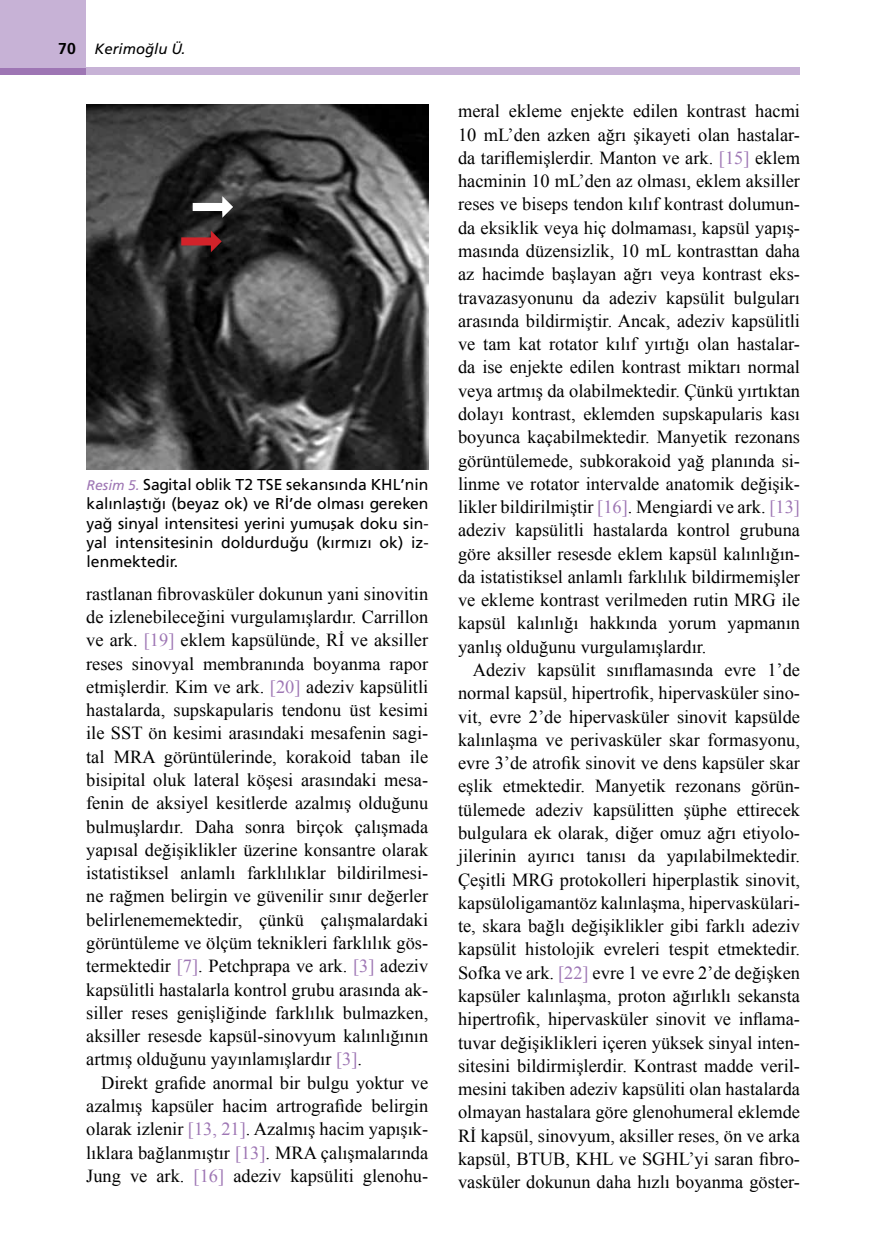
<style>
.page{position:relative;width:879px;height:1260px;background:#fff}
.page>*{position:absolute;margin:0;border:0;box-sizing:border-box;transform-origin:0 0}
.t1{font:18.38px/23.3px "Times New Roman";color:#000;text-align:justify}
.t2{font:15.75px/19.2px "Frutiger Normal Tr";color:#000;text-align:justify}
.t3{font:14.88px "Frutiger Italic Tr";color:#000}
.s1{font-family:"Frutiger Bold Tr";font-size:15.75px}
.s2{font-family:"Frutiger Italic Tr";font-size:14px;color:#9e76b4}
.s3{color:#9e76b4}
</style>
<div class="page">
<img style="left:86px;top:104px;width:342px;height:365px">
<svg style="left:181px;top:231px;width:40px;height:21px"></svg>
<svg style="left:192px;top:196px;width:41px;height:22px"></svg>
<div style="left:0;top:68px;width:86px;height:7px;background:#9e76b4"></div>
<div style="left:86px;top:68px;width:713px;height:7px;background:#c7b2d6"></div>
<div style="left:0;top:0;width:86px;height:68px;background:#c7b2d6"></div>
<p class="t3" style="left:58px;top:40px;width:129px"><span class="s1">70</span> Kerimoğlu Ü.</p>
<p class="t2" style="left:86px;top:475px;width:343px"><span class="s2">Resim 5.</span> Sagital oblik T2 TSE sekansında KHL’nin kalınlaştığı (beyaz ok) ve Rİ’de olması gereken yağ sinyal intensitesi yerini yumuşak doku sin&shy;yal intensitesinin doldurduğu (kırmızı ok) iz&shy;lenmektedir.</p>
<p class="t1" style="left:86px;top:582px;width:343px">rastlanan fibrovasküler dokunun yani sinovitin de izlenebileceğini vurgulamışlardır. Carrillon ve ark. <span class="s3">[19]</span> eklem kapsülünde, Rİ ve aksiller reses sinovyal membranında boyanma rapor etmişlerdir. Kim ve ark. <span class="s3">[20]</span> adeziv kapsülitli hastalarda, supskapularis tendonu üst kesimi ile SST ön kesimi arasındaki mesafenin sagi&shy;tal MRA görüntülerinde, korakoid taban ile bisipital oluk lateral köşesi arasındaki mesa&shy;fenin de aksiyel kesitlerde azalmış olduğunu bulmuşlardır. Daha sonra birçok çalışmada yapısal değişiklikler üzerine konsantre olarak istatistiksel anlamlı farklılıklar bildirilmesi&shy;ne rağmen belirgin ve güvenilir sınır değerler belirlenememektedir, çünkü çalışmalardaki görüntüleme ve ölçüm teknikleri farklılık gös&shy;termektedir <span class="s3">[7]</span>. Petchprapa ve ark. <span class="s3">[3]</span> adeziv kapsülitli hastalarla kontrol grubu arasında ak&shy;siller reses genişliğinde farklılık bulmazken, aksiller resesde kapsül-sinovyum kalınlığının artmış olduğunu yayınlamışlardır <span class="s3">[3]</span>.</p>
<p class="t1" style="left:86px;top:1071px;width:343px;text-indent:15px">Direkt grafide anormal bir bulgu yoktur ve azalmış kapsüler hacim artrografide belirgin olarak izlenir <span class="s3">[13, 21]</span>. Azalmış hacim yapışık&shy;lıklara bağlanmıştır <span class="s3">[13]</span>. MRA çalışmalarında Jung ve ark. <span class="s3">[16]</span> adeziv kapsüliti glenohu-</p>
<p class="t1" style="left:458px;top:99px;width:343px">meral ekleme enjekte edilen kontrast hacmi 10 mL’den azken ağrı şikayeti olan hastalar&shy;da tariflemişlerdir. Manton ve ark. <span class="s3">[15]</span> eklem hacminin 10 mL’den az olması, eklem aksiller reses ve biseps tendon kılıf kontrast dolumun&shy;da eksiklik veya hiç dolmaması, kapsül yapış&shy;masında düzensizlik, 10 mL kontrasttan daha az hacimde başlayan ağrı veya kontrast eks&shy;travazasyonunu da adeziv kapsülit bulguları arasında bildirmiştir. Ancak, adeziv kapsülitli ve tam kat rotator kılıf yırtığı olan hastalar&shy;da ise enjekte edilen kontrast miktarı normal veya artmış da olabilmektedir. Çünkü yırtıktan dolayı kontrast, eklemden supskapularis kası boyunca kaçabilmektedir. Manyetik rezonans görüntülemede, subkorakoid yağ planında si&shy;linme ve rotator intervalde anatomik değişik&shy;likler bildirilmiştir <span class="s3">[16]</span>. Mengiardi ve ark. <span class="s3">[13] </span>adeziv kapsülitli hastalarda kontrol grubuna göre aksiller resesde eklem kapsül kalınlığın&shy;da istatistiksel anlamlı farklılık bildirmemişler ve ekleme kontrast verilmeden rutin MRG ile kapsül kalınlığı hakkında yorum yapmanın yanlış olduğunu vurgulamışlardır.</p>
<p class="t1" style="left:458px;top:658px;width:343px;text-indent:15px">Adeziv kapsülit sınıflamasında evre 1’de normal kapsül, hipertrofik, hipervasküler sino&shy;vit, evre 2’de hipervasküler sinovit kapsülde kalınlaşma ve perivasküler skar formasyonu, evre 3’de atrofik sinovit ve dens kapsüler skar eşlik etmektedir. Manyetik rezonans görün&shy;tülemede adeziv kapsülitten şüphe ettirecek bulgulara ek olarak, diğer omuz ağrı etiyolo&shy;jilerinin ayırıcı tanısı da yapılabilmektedir.<br>Çeşitli MRG protokolleri hiperplastik sinovit, kapsüloligamantöz kalınlaşma, hipervaskülari&shy;te, skara bağlı değişiklikler gibi farklı adeziv kapsülit histolojik evreleri tespit etmektedir.<br>Sofka ve ark. <span class="s3">[22]</span> evre 1 ve evre 2’de değişken kapsüler kalınlaşma, proton ağırlıklı sekansta hipertrofik, hipervasküler sinovit ve inflama&shy;tuvar değişiklikleri içeren yüksek sinyal inten&shy;sitesini bildirmişlerdir. Kontrast madde veril&shy;mesini takiben adeziv kapsüliti olan hastalarda olmayan hastalara göre glenohumeral eklemde Rİ kapsül, sinovyum, aksiller reses, ön ve arka kapsül, BTUB, KHL ve SGHL’yi saran fibro&shy;vasküler dokunun daha hızlı boyanma göster-</p>
</div>
